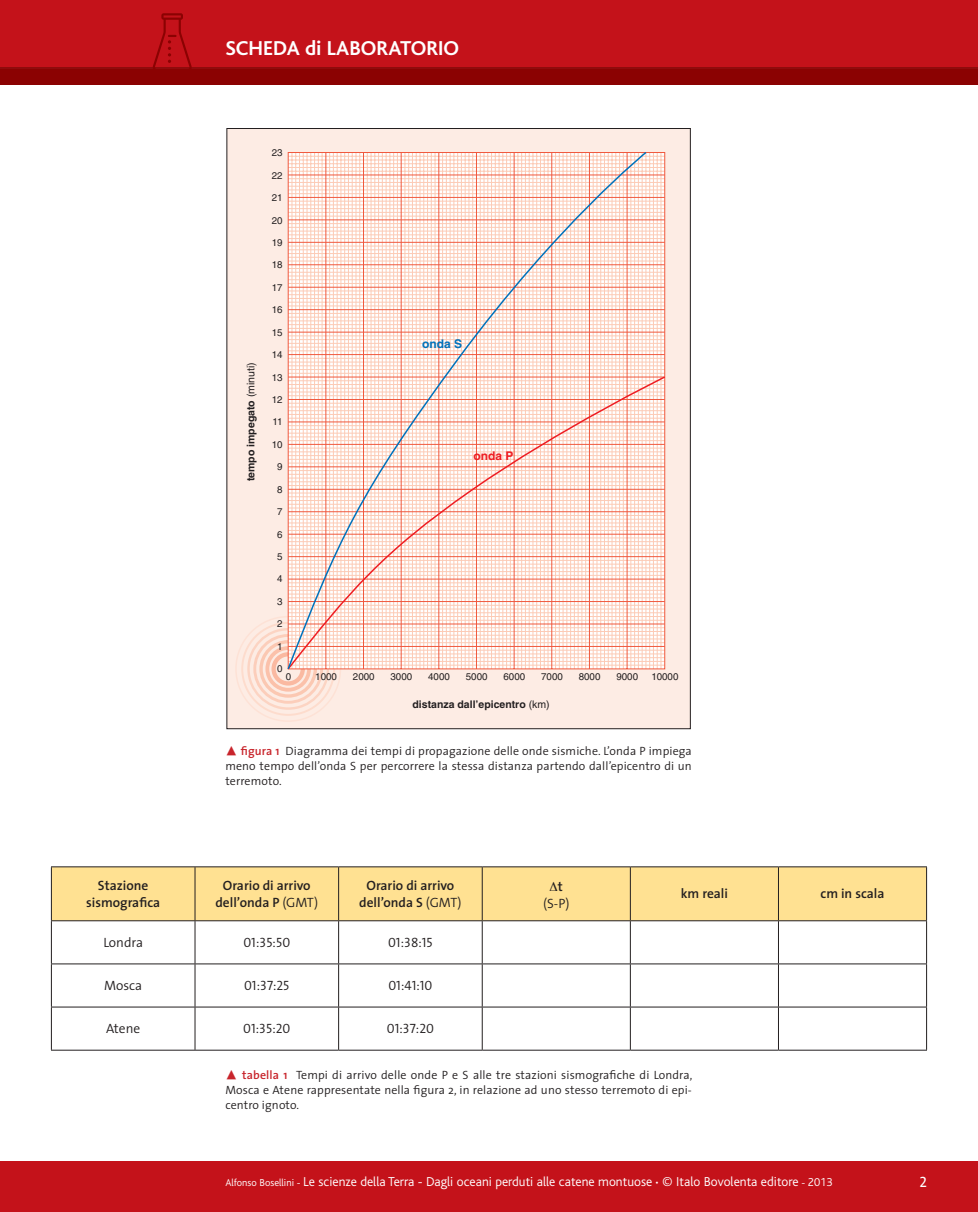
<style>
.page{position:relative;width:978px;height:1212px;background:#fff}
.page>*{position:absolute;margin:0;border:0;box-sizing:border-box;transform-origin:0 0}
.t1{font:108px "Poppi Medical Two";color:#8b0202}
.t2{font:700 21px "Bliss";color:#fff}
.t3{font:15px "The Sans Caps";color:#fff}
.t4{font:300 13.5px "Bliss";color:#fff}
.Testo{font:600 13.5px "The Sans";color:#231f20}
.Testo-2{font:13.5px "The Sans Semi Light Caps";color:#231f20}
.Testo-3{font:300 13.5px "The Sans";color:#231f20}
.Didascalia{font:300 12px/15px "The Sans";letter-spacing:.01em;color:#231f20;text-align:justify}
.t5{font:700 12px "Helvetica";color:#0072bc}
.t6{font:700 12px "Helvetica";color:#ee1d23}
.t7{font:700 10.5px "Helvetica";color:#231f20}
.t8{font:9.75px "Helvetica";color:#231f20}
.s1{font-weight:400}
.s2{font-weight:600;color:#c8242b}
.s3{font-weight:300}
.s4{font-size:10.5px}
.s5{font-size:12px}
</style>
<div class="page">
<div style="left:0;top:1161px;width:978px;height:51px;background:#c4121a"></div>
<div style="left:0;top:0;width:978px;height:68px;background:#c4121a"></div>
<div style="left:0;top:67px;width:978px;height:18px;background:#8b0202"></div>
<hr style="left:0;top:68px;width:978px;height:1px;background:#961619">
<div style="left:227px;top:128px;width:463px;height:601px;background:#fdece4"></div>
<div style="left:272px;top:652px;width:33px;height:33px;border:4px solid #fab9a1;border-radius:50%"></div>
<div style="left:265px;top:646px;width:46px;height:46px;border:4px solid #fbc1aa;border-radius:50%"></div>
<div style="left:259px;top:640px;width:58px;height:58px;border:3px solid #fbc8b2;border-radius:50%"></div>
<div style="left:253px;top:634px;width:70px;height:70px;border:3px solid #fccebb;border-radius:50%"></div>
<div style="left:247px;top:628px;width:82px;height:82px;border:2px solid #fcd4c3;border-radius:50%"></div>
<div style="left:241px;top:622px;width:94px;height:94px;border:2px solid #fddccd;border-radius:50%"></div>
<svg style="left:647px;top:152px;width:18px;height:223px"></svg>
<svg style="left:647px;top:375px;width:19px;height:295px"></svg>
<svg style="left:286px;top:152px;width:361px;height:519px"></svg>
<hr style="left:51px;top:866px;width:144px;height:1px;background:#231f20">
<hr style="left:195px;top:866px;width:144px;height:1px;background:#231f20">
<hr style="left:339px;top:866px;width:143px;height:1px;background:#231f20">
<hr style="left:482px;top:866px;width:148px;height:1px;background:#231f20">
<hr style="left:630px;top:866px;width:148px;height:1px;background:#231f20">
<hr style="left:778px;top:866px;width:149px;height:1px;background:#231f20">
<hr style="left:51px;top:921px;width:1px;height:42px;background:#231f20">
<hr style="left:195px;top:921px;width:1px;height:42px;background:#231f20">
<hr style="left:338px;top:921px;width:1px;height:42px;background:#231f20">
<hr style="left:482px;top:921px;width:1px;height:42px;background:#231f20">
<hr style="left:630px;top:921px;width:1px;height:42px;background:#231f20">
<hr style="left:778px;top:921px;width:1px;height:42px;background:#231f20">
<hr style="left:926px;top:921px;width:1px;height:42px;background:#231f20">
<hr style="left:51px;top:963px;width:144px;height:1px;background:#231f20">
<hr style="left:51px;top:964px;width:1px;height:43px;background:#231f20">
<hr style="left:195px;top:963px;width:144px;height:1px;background:#231f20">
<hr style="left:195px;top:964px;width:1px;height:43px;background:#231f20">
<hr style="left:339px;top:963px;width:143px;height:1px;background:#231f20">
<hr style="left:338px;top:964px;width:1px;height:43px;background:#231f20">
<hr style="left:482px;top:963px;width:148px;height:1px;background:#231f20">
<hr style="left:482px;top:964px;width:1px;height:43px;background:#231f20">
<hr style="left:630px;top:963px;width:148px;height:1px;background:#231f20">
<hr style="left:630px;top:964px;width:1px;height:43px;background:#231f20">
<hr style="left:778px;top:963px;width:149px;height:1px;background:#231f20">
<hr style="left:778px;top:964px;width:1px;height:43px;background:#231f20">
<hr style="left:926px;top:964px;width:1px;height:43px;background:#231f20">
<hr style="left:51px;top:1007px;width:144px;height:1px;background:#231f20">
<hr style="left:51px;top:1007px;width:1px;height:43px;background:#231f20">
<hr style="left:195px;top:1007px;width:144px;height:1px;background:#231f20">
<hr style="left:195px;top:1007px;width:1px;height:43px;background:#231f20">
<hr style="left:339px;top:1007px;width:143px;height:1px;background:#231f20">
<hr style="left:338px;top:1007px;width:1px;height:43px;background:#231f20">
<hr style="left:482px;top:1007px;width:148px;height:1px;background:#231f20">
<hr style="left:482px;top:1007px;width:1px;height:43px;background:#231f20">
<hr style="left:630px;top:1007px;width:148px;height:1px;background:#231f20">
<hr style="left:630px;top:1007px;width:1px;height:43px;background:#231f20">
<hr style="left:778px;top:1007px;width:149px;height:1px;background:#231f20">
<hr style="left:778px;top:1007px;width:1px;height:43px;background:#231f20">
<hr style="left:926px;top:1007px;width:1px;height:43px;background:#231f20">
<hr style="left:51px;top:1050px;width:144px;height:1px;background:#231f20">
<hr style="left:195px;top:1050px;width:144px;height:1px;background:#231f20">
<hr style="left:339px;top:1050px;width:143px;height:1px;background:#231f20">
<hr style="left:482px;top:1050px;width:148px;height:1px;background:#231f20">
<hr style="left:630px;top:1050px;width:148px;height:1px;background:#231f20">
<hr style="left:778px;top:1050px;width:149px;height:1px;background:#231f20">
<div style="left:51px;top:867px;width:876px;height:54px;background:#ffe192"></div>
<p class="t1" style="left:142px;top:-29px;width:62px">b</p>
<p class="t2" style="left:225px;top:37px;width:235px">SCHEDA di LABORATORIO</p>
<p class="t7" style="left:245px;top:481px;width:121px;rotate:-90deg">tempo impegato <span class="s1">(minuti)</span></p>
<p class="t8" style="left:272px;top:147px;width:12px">23</p>
<p class="t8" style="left:272px;top:170px;width:12px">22</p>
<p class="t8" style="left:272px;top:192px;width:12px">21</p>
<p class="t8" style="left:272px;top:214px;width:12px">20</p>
<p class="t8" style="left:272px;top:237px;width:12px">19</p>
<p class="t8" style="left:272px;top:259px;width:12px">18</p>
<p class="t8" style="left:272px;top:282px;width:12px">17</p>
<p class="t8" style="left:272px;top:304px;width:12px">16</p>
<p class="t8" style="left:272px;top:327px;width:12px">15</p>
<p class="t8" style="left:272px;top:349px;width:12px">14</p>
<p class="t8" style="left:272px;top:371px;width:12px">13</p>
<p class="t8" style="left:272px;top:394px;width:12px">12</p>
<p class="t8" style="left:273px;top:416px;width:12px">11</p>
<p class="t8" style="left:272px;top:439px;width:12px">10</p>
<p class="t8" style="left:277px;top:461px;width:7px">9</p>
<p class="t8" style="left:277px;top:483px;width:7px">8</p>
<p class="t8" style="left:277px;top:506px;width:7px">7</p>
<p class="t8" style="left:277px;top:528px;width:7px">6</p>
<p class="t8" style="left:277px;top:551px;width:7px">5</p>
<p class="t8" style="left:277px;top:573px;width:7px">4</p>
<p class="t8" style="left:277px;top:596px;width:7px">3</p>
<p class="t8" style="left:277px;top:618px;width:7px">2</p>
<p class="t8" style="left:277px;top:640px;width:7px">1</p>
<p class="t8" style="left:277px;top:663px;width:7px">0</p>
<p class="t5" style="left:422px;top:337px;width:42px">onda S</p>
<p class="t6" style="left:474px;top:448px;width:42px">onda P</p>
<p class="t8" style="left:286px;top:670px;width:7px">0</p>
<p class="t8" style="left:315px;top:670px;width:23px">1000</p>
<p class="t8" style="left:353px;top:670px;width:23px">2000</p>
<p class="t8" style="left:391px;top:670px;width:23px">3000</p>
<p class="t8" style="left:428px;top:670px;width:23px">4000</p>
<p class="t8" style="left:466px;top:670px;width:23px">5000</p>
<p class="t8" style="left:503px;top:670px;width:23px">6000</p>
<p class="t8" style="left:541px;top:670px;width:23px">7000</p>
<p class="t8" style="left:579px;top:670px;width:23px">8000</p>
<p class="t8" style="left:616px;top:670px;width:23px">9000</p>
<p class="t8" style="left:651px;top:670px;width:29px">10000</p>
<p class="t7" style="left:413px;top:697px;width:139px">distanza dall’epicentro <span class="s1">(km)</span></p>
<p class="Didascalia" style="left:225px;top:743px;width:468px;text-indent:16px"><span class="s2">figura 1</span> Diagramma dei tempi di propagazione delle onde sismiche. L’onda P impiega meno tempo dell’onda S per percorrere la stessa distanza partendo dall’epicentro di un terremoto.</p>
<p class="Testo" style="left:98px;top:874px;width:52px">Stazione</p>
<p class="Testo" style="left:86px;top:891px;width:76px">sismografica</p>
<p class="Testo" style="left:223px;top:874px;width:89px">Orario di arrivo</p>
<p class="Testo" style="left:215px;top:891px;width:104px">dell’onda P <span class="s3">(GMT)</span></p>
<p class="Testo" style="left:367px;top:874px;width:89px">Orario di arrivo</p>
<p class="Testo" style="left:359px;top:891px;width:104px">dell’onda S <span class="s3">(GMT)</span></p>
<p class="Testo" style="left:558px;top:875px;width:7px">t</p>
<p class="Testo-3" style="left:543px;top:892px;width:28px">(S-P)</p>
<p class="Testo" style="left:681px;top:882px;width:49px">km reali</p>
<p class="Testo" style="left:821px;top:882px;width:65px">cm in scala</p>
<p class="Testo-3" style="left:103px;top:931px;width:41px">Londra</p>
<p class="Testo-2" style="left:243px;top:931px;width:48px">01:35:50</p>
<p class="Testo-2" style="left:388px;top:931px;width:46px">01:38:15</p>
<p class="Testo-3" style="left:104px;top:974px;width:40px">Mosca</p>
<p class="Testo-2" style="left:244px;top:974px;width:47px">01:37:25</p>
<p class="Testo-2" style="left:388px;top:974px;width:46px">01:41:10</p>
<p class="Testo-3" style="left:106px;top:1017px;width:36px">Atene</p>
<p class="Testo-2" style="left:243px;top:1017px;width:49px">01:35:20</p>
<p class="Testo-2" style="left:387px;top:1017px;width:49px">01:37:20</p>
<p class="Didascalia" style="left:225px;top:1067px;width:469px;text-indent:17px"><span class="s2">tabella 1</span> Tempi di arrivo delle onde P e S alle tre stazioni sismografiche di Londra, Mosca e Atene rappresentate nella figura 2, in relazione ad uno stesso terremoto di epi&shy;centro ignoto.</p>
<p class="t4" style="left:225px;top:1175px;width:609px"><span class="s4">Alfonso Bosellini -</span> Le scienze della Terra - Dagli oceani perduti alle catene montuose <span class="s4">•</span> © Italo Bovolenta editore <span class="s4">-</span> <span class="s5">2013</span></p>
<p class="t3" style="left:919px;top:1169px;width:9px">2</p>
</div>
